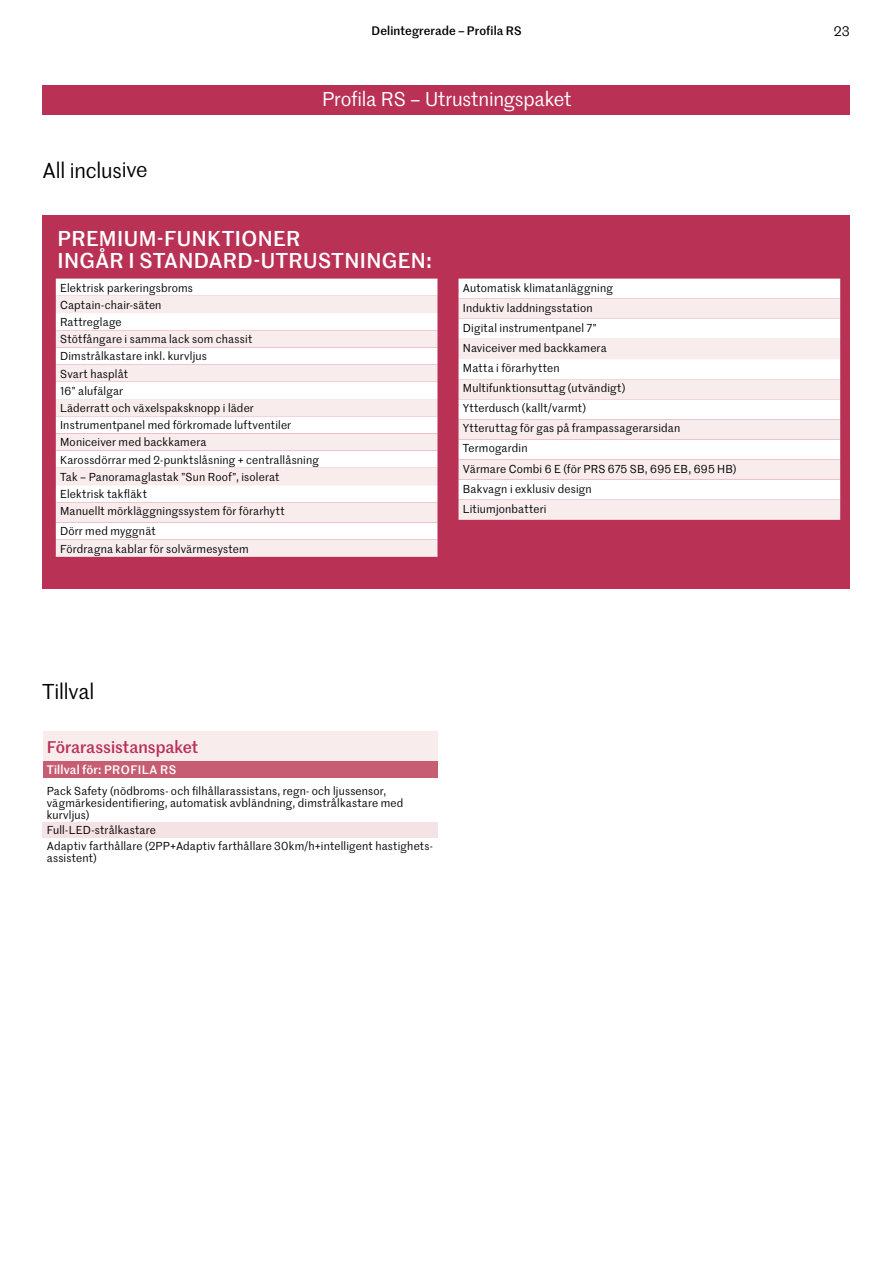
<style>
.page{position:relative;width:893px;height:1263px;background:#fff}
.page>*{position:absolute;margin:0;border:0;box-sizing:border-box;transform-origin:0 0}
.t1{font:500 21px/22.5px "Marr Sans";letter-spacing:.02em;color:#fff}
.t2{font:21px "Marr Sans";letter-spacing:-.02em;color:#000}
.t3{font:19.5px "Marr Sans";letter-spacing:-.015em;color:#fff}
.t4{font:500 16.5px "Marr Sans";letter-spacing:-.005em;color:#ba3156}
.t5{font:13.5px "Marr Sans";color:#000}
.t6{font:500 12px "Marr Sans";letter-spacing:.01em;color:#000}
.t7{font:500 12px "Marr Sans";letter-spacing:.025em;color:#fff}
.t8{font:11.25px/17.2px "Marr Sans";letter-spacing:.015em;color:#000}
</style>
<div class="page">
<div style="left:43px;top:85px;width:807px;height:30px;background:#ba3156"></div>
<div style="left:43px;top:731px;width:394px;height:30px;background:#f8eced"></div>
<div style="left:43px;top:761px;width:394px;height:17px;background:#c65d72"></div>
<div style="left:43px;top:215px;width:807px;height:374px;background:#ba3156"></div>
<div style="left:56px;top:279px;width:381px;height:17px;background:#fff"></div>
<svg style="left:56px;top:296px;width:381px;height:261px;background:#faf2f3"></svg>
<div style="left:459px;top:279px;width:381px;height:20px;background:#fff"></div>
<svg style="left:459px;top:299px;width:381px;height:221px;background:#faf2f3"></svg>
<svg style="left:43px;top:837px;width:395px;height:1px"></svg>
<div style="left:43px;top:822px;width:395px;height:15px;background:#f4e2e4"></div>
<p class="t6" style="left:372px;top:22px;width:151px">Delintegrerade – Profila RS</p>
<p class="t5" style="left:834px;top:22px;width:17px">23</p>
<h1 class="t2" style="left:43px;top:155px;width:106px">All inclusive</h1>
<h2 class="t3" style="left:322px;top:85px;width:251px">Profila RS – Utrustningspaket</h2>
<h1 class="t1" style="left:58px;top:226px;width:376px">PREMIUM-FUNKTIONER<br>INGÅR I STANDARD-UTRUSTNINGEN:</h1>
<p class="t8" style="left:60px;top:278px;width:260px">Elektrisk parkeringsbroms<br>Captain-chair-säten<br>Rattreglage<br>Stötfångare i samma lack som chassit<br>Dimstrålkastare inkl. kurvljus<br>Svart hasplåt<br>16” alufälgar<br>Läderratt och växelspaksknopp i läder<br>Instrumentpanel med förkromade luftventiler<br>Moniceiver med backkamera<br>Karossdörrar med 2-punktslåsning + centrallåsning<br>Tak – Panoramaglastak ”Sun Roof”, isolerat<br>Elektrisk takfläkt<br>Manuellt mörkläggningssystem för förarhytt</p>
<p class="t8" style="left:60px;top:522px;width:190px">Dörr med myggnät<br>Fördragna kablar för solvärmesystem</p>
<p class="t8" style="left:463px;top:277px;width:275px;line-height:20.1px">Automatisk klimatanläggning<br>Induktiv laddningsstation<br>Digital instrumentpanel 7”<br>Naviceiver med backkamera<br>Matta i förarhytten<br>Multifunktionsuttag (utvändigt)<br>Ytterdusch (kallt/varmt)<br>Ytteruttag för gas på frampassagerarsidan<br>Termogardin<br>Värmare Combi 6 E (för PRS 675 SB, 695 EB, 695 HB)<br>Bakvagn i exklusiv design<br>Litiumjonbatteri</p>
<h1 class="t2" style="left:43px;top:676px;width:53px">Tillval</h1>
<h3 class="t4" style="left:47px;top:735px;width:153px">Förarassistanspaket</h3>
<p class="t7" style="left:47px;top:761px;width:131px">Tillval för: PROFILA RS</p>
<p class="t8" style="left:47px;top:784px;width:358px;line-height:12px">Pack Safety (nödbroms- och filhållarassistans, regn- och ljussensor, vägmärkesidentifiering, automatisk avbländning, dimstrålkastare med kurvljus)</p>
<p class="t8" style="left:47px;top:822px;width:388px;line-height:15.5px">Full-LED-strålkastare<br>Adaptiv farthållare (2PP+Adaptiv farthållare 30km/h+intelligent hastighets-</p>
<p class="t8" style="left:47px;top:848px;width:52px">assistent)</p>
</div>
